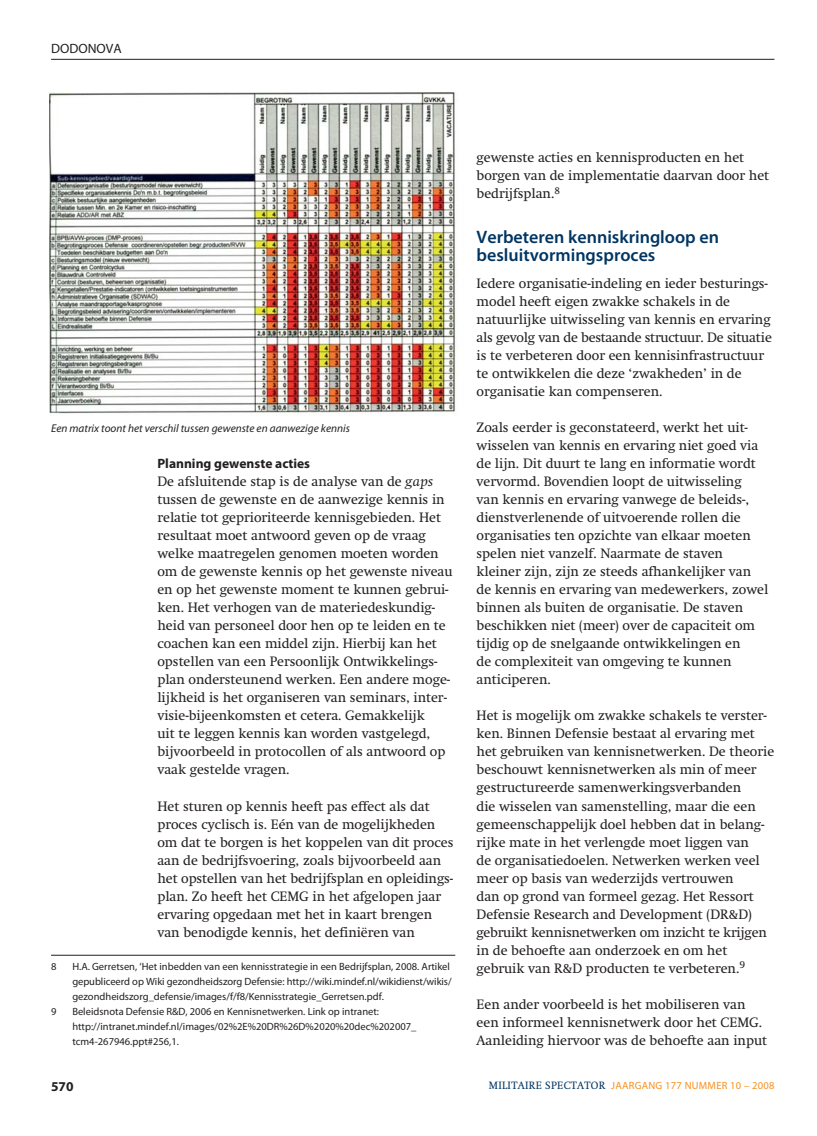
<style>
.page{position:relative;width:817px;height:1136px;background:#fff}
.page>*{position:absolute;margin:0;border:0;box-sizing:border-box;transform-origin:0 0}
.t1{font:600 18px/18px "Myriad Pro";color:#003562}
.t2{font:13.5px/18px "Swift";color:#231f20}
.t3{font:700 13.5px "Myriad Pro";color:#231f20}
.t4{font:13.5px "Myriad Pro";color:#231f20}
.t5{font:italic 11.25px "Myriad Pro";color:#231f20}
.t6{font:10.5px/15px "Myriad Pro";color:#231f20}
.t7{font:10.5px "Myriad Pro";letter-spacing:.025em;color:#f7901e}
.s1{font-style:italic}
.s2{font-family:"Swift";color:#003562}
</style>
<div class="page">
<hr style="left:51px;top:59px;width:723px;height:1px;background:#231f20">
<img style="left:49px;top:93px;width:409px;height:321px">
<hr style="left:51px;top:954px;width:404px;height:1px;background:#231f20">
<p class="t4" style="left:51px;top:40px;width:72px">DODONOVA</p>
<p class="t5" style="left:51px;top:422px;width:300px">Een matrix toont het verschil tussen gewenste en aanwezige kennis</p>
<p class="t3" style="left:157px;top:458px;width:154px">Planning gewenste acties</p>
<p class="t2" style="left:157px;top:474px;width:296px">De afsluitende stap is de analyse van de <span class="s1">gaps </span>tussen de gewenste en de aanwezige kennis in relatie tot geprioriteerde kennisgebieden. Het resultaat moet antwoord geven op de vraag welke maatregelen genomen moeten worden om de gewenste kennis op het gewenste niveau en op het gewenste moment te kunnen gebrui&shy;ken. Het verhogen van de materiedeskundig&shy;heid van personeel door hen op te leiden en te coachen kan een middel zijn. Hierbij kan het opstellen van een Persoonlijk Ontwikkelings&shy;plan ondersteunend werken. Een andere moge&shy;lijkheid is het organiseren van seminars, inter&shy;visie-bijeenkomsten et cetera. Gemakkelijk<br>uit te leggen kennis kan worden vastgelegd, bijvoorbeeld in protocollen of als antwoord op vaak gestelde vragen.</p>
<p class="t2" style="left:157px;top:798px;width:297px">Het sturen op kennis heeft pas effect als dat proces cyclisch is. Eén van de mogelijkheden om dat te borgen is het koppelen van dit proces aan de bedrijfsvoering, zoals bijvoorbeeld aan het opstellen van het bedrijfsplan en opleidings&shy;plan. Zo heeft het CEMG in het afgelopen jaar ervaring opgedaan met het in kaart brengen van benodigde kennis, het definiëren van</p>
<p class="t6" style="left:51px;top:958px;width:7px">8</p>
<p class="t6" style="left:72px;top:958px;width:381px">H.A. Gerretsen, ‘Het inbedden van een kennisstrategie in een Bedrijfsplan, 2008. Artikel gepubliceerd op Wiki gezondheidszorg Defensie: http://wiki.mindef.nl/wikidienst/wikis/ gezondheidszorg_defensie/images/f/f8/Kennisstrategie_Gerretsen.pdf.</p>
<p class="t6" style="left:51px;top:1003px;width:7px">9</p>
<p class="t6" style="left:72px;top:1003px;width:345px">Beleidsnota Defensie R&amp;D, 2006 en Kennisnetwerken. Link op intranet: http://intranet.mindef.nl/images/02%2E%20DR%26D%2020%20dec%202007_ tcm4-267946.ppt#256,1.</p>
<p class="t2" style="left:476px;top:150px;width:294px">gewenste acties en kennisproducten en het borgen van de implementatie daarvan door het bedrijfsplan.<sup>8</sup></p>
<h1 class="t1" style="left:476px;top:229px;width:244px">Verbeteren kenniskringloop en besluitvormingsproces</h1>
<p class="t2" style="left:476px;top:276px;width:297px">Iedere organisatie-indeling en ieder besturings&shy;model heeft eigen zwakke schakels in de natuurlijke uitwisseling van kennis en ervaring als gevolg van de bestaande structuur. De situatie is te verbeteren door een kennisinfrastructuur te ontwikkelen die deze ‘zwakheden’ in de organisatie kan compenseren.</p>
<p class="t2" style="left:476px;top:420px;width:293px">Zoals eerder is geconstateerd, werkt het uit&shy;wisselen van kennis en ervaring niet goed via de lijn. Dit duurt te lang en informatie wordt vervormd. Bovendien loopt de uitwisseling<br>van kennis en ervaring vanwege de beleids-, dienstverlenende of uitvoerende rollen die organisaties ten opzichte van elkaar moeten spelen niet vanzelf. Naarmate de staven kleiner zijn, zijn ze steeds afhankelijker van de kennis en ervaring van medewerkers, zowel binnen als buiten de organisatie. De staven beschikken niet (meer) over de capaciteit om tijdig op de snelgaande ontwikkelingen en<br>de complexiteit van omgeving te kunnen anticiperen.</p>
<p class="t2" style="left:476px;top:708px;width:299px">Het is mogelijk om zwakke schakels te verster&shy;ken. Binnen Defensie bestaat al ervaring met het gebruiken van kennisnetwerken. De theorie beschouwt kennisnetwerken als min of meer gestructureerde samenwerkingsverbanden<br>die wisselen van samenstelling, maar die een gemeenschappelijk doel hebben dat in belang&shy;rijke mate in het verlengde moet liggen van<br>de organisatiedoelen. Netwerken werken veel meer op basis van wederzijds vertrouwen<br>dan op grond van formeel gezag. Het Ressort Defensie Research and Development (DR&amp;D) gebruikt kennisnetwerken om inzicht te krijgen in de behoefte aan onderzoek en om het gebruik van R&amp;D producten te verbeteren.<sup>9</sup></p>
<p class="t2" style="left:476px;top:996px;width:292px">Een ander voorbeeld is het mobiliseren van een informeel kennisnetwerk door het CEMG.<br>Aanleiding hiervoor was de behoefte aan input</p>
<p class="t3" style="left:51px;top:1081px;width:24px">570</p>
<p class="t7" style="left:489px;top:1078px;width:287px"><span class="s2">MILITAIRE SPECTATOR</span> JAARGANG 177 NUMMER 10 – 2008</p>
</div>
